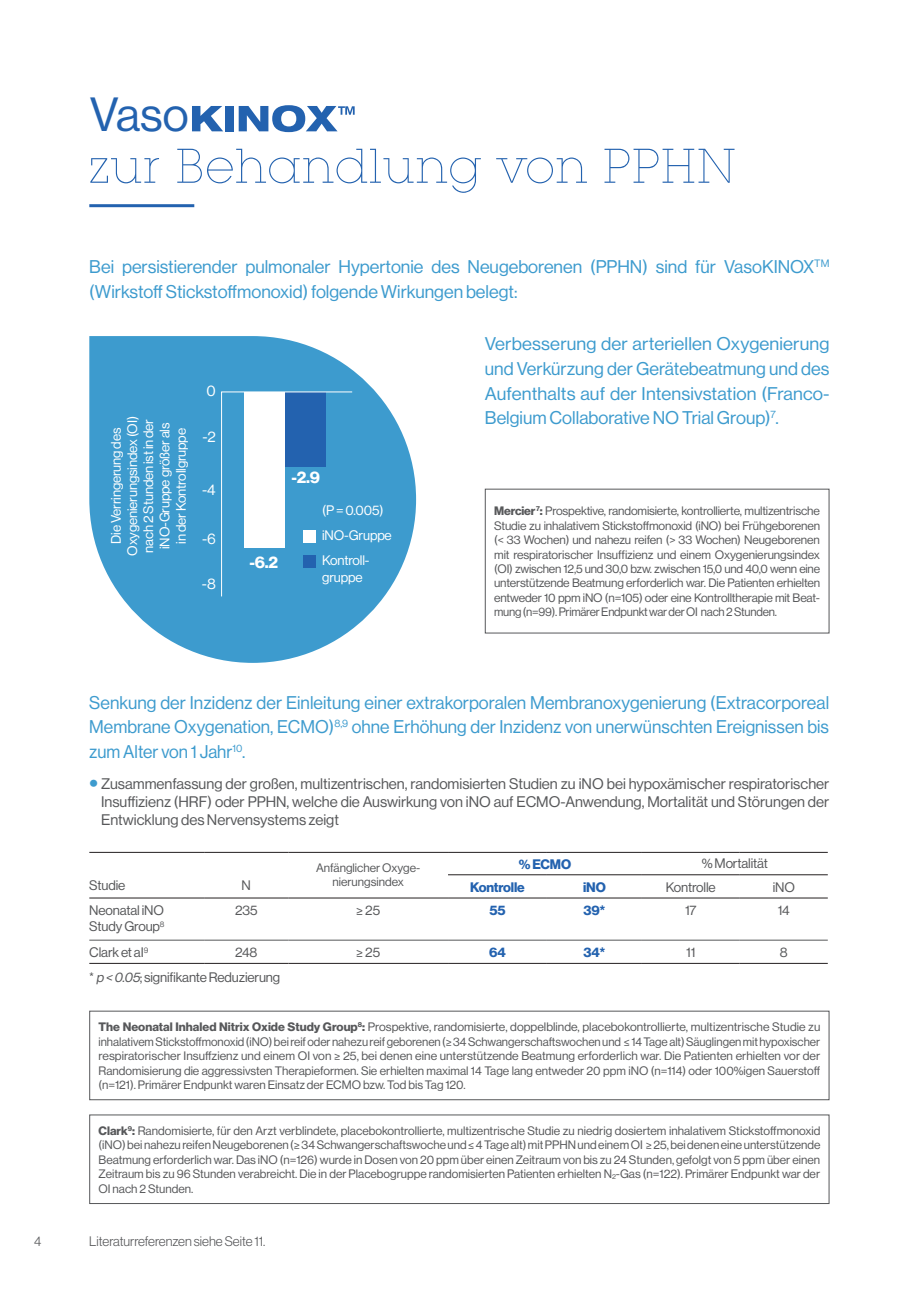
<style>
.page{position:relative;width:906px;height:1289px;background:#fff}
.page>*{position:absolute;margin:0;border:0;box-sizing:border-box;transform-origin:0 0}
.t1{font:200 51px "Lubalin Graph";letter-spacing:.03em;color:#2362af}
.t2{font:46.95px "N Haas Grotesk DS Std 55 Rg";color:#2362af}
.t3{font:18px/24.8px "N Haas Grotesk DS Std 55 Rg";color:#3d9bce;text-align:justify}
.t4{font:16.5px "N Haas Grotesk DS Std 75 Bd";color:#fff}
.t5{font:15px/18px "N Haas Grotesk DS Std 55 Rg";color:#57585a;text-align:justify}
.t6{font:15px "N Haas Grotesk DS Std 55 Rg";color:#fff}
.t7{font:13.5px/16.2px "N Haas Grotesk DS Std 55 Rg";letter-spacing:-.01em;color:#fff;text-align:center}
.t8{font:13.5px/16.2px "N Haas Grotesk DS Std 55 Rg";letter-spacing:-.01em;color:#57585a}
.t9{font:13.5px "N Haas Grotesk DS Std 45 Lt";color:#57585a}
.t10{font:13.5px "N Haas Grotesk DS Std 75 Bd";letter-spacing:-.01em;color:#2362af}
.t11{font:12px/14.4px "N Haas Grotesk DS Std 55 Rg";color:#57585a;text-align:justify}
.s1{font-family:"N Haas Grotesk DS Std 75 Bd"}
.s2{font-size:30px;color:#3d9bce}
.s3{font-style:italic}
</style>
<div class="page">
<div style="left:485px;top:489px;width:344px;height:144px;border:1px solid #57585a"></div>
<div style="left:89px;top:1010px;width:740px;height:90px;border:1px solid #57585a"></div>
<svg style="left:89px;top:875px;width:739px;height:88px"></svg>
<hr style="left:89px;top:852px;width:115px;height:1px;background:#231f20">
<hr style="left:204px;top:852px;width:84px;height:1px;background:#231f20">
<hr style="left:288px;top:852px;width:160px;height:1px;background:#231f20">
<hr style="left:448px;top:852px;width:99px;height:1px;background:#231f20">
<hr style="left:547px;top:852px;width:95px;height:1px;background:#231f20">
<hr style="left:642px;top:852px;width:97px;height:1px;background:#231f20">
<hr style="left:739px;top:852px;width:89px;height:1px;background:#231f20">
<hr style="left:448px;top:874px;width:99px;height:1px;background:#231f20">
<hr style="left:547px;top:874px;width:95px;height:1px;background:#231f20">
<hr style="left:642px;top:874px;width:97px;height:1px;background:#231f20">
<hr style="left:739px;top:874px;width:89px;height:1px;background:#231f20">
<hr style="left:89px;top:897px;width:115px;height:1px;background:#231f20">
<hr style="left:204px;top:897px;width:84px;height:1px;background:#231f20">
<hr style="left:288px;top:897px;width:160px;height:1px;background:#231f20">
<hr style="left:448px;top:897px;width:99px;height:1px;background:#231f20">
<hr style="left:547px;top:897px;width:95px;height:1px;background:#231f20">
<hr style="left:642px;top:897px;width:97px;height:1px;background:#231f20">
<hr style="left:739px;top:897px;width:89px;height:1px;background:#231f20">
<hr style="left:89px;top:963px;width:115px;height:1px;background:#231f20">
<hr style="left:204px;top:963px;width:84px;height:1px;background:#231f20">
<hr style="left:288px;top:963px;width:160px;height:1px;background:#231f20">
<hr style="left:448px;top:963px;width:99px;height:1px;background:#231f20">
<hr style="left:547px;top:963px;width:95px;height:1px;background:#231f20">
<hr style="left:642px;top:963px;width:97px;height:1px;background:#231f20">
<hr style="left:739px;top:963px;width:89px;height:1px;background:#231f20">
<hr style="left:89px;top:939px;width:115px;height:1px;background:#57585a">
<hr style="left:204px;top:939px;width:84px;height:1px;background:#57585a">
<hr style="left:288px;top:939px;width:160px;height:1px;background:#57585a">
<hr style="left:448px;top:939px;width:99px;height:1px;background:#57585a">
<hr style="left:547px;top:939px;width:95px;height:1px;background:#57585a">
<hr style="left:642px;top:939px;width:97px;height:1px;background:#57585a">
<hr style="left:739px;top:939px;width:89px;height:1px;background:#57585a">
<svg style="left:89px;top:336px;width:327px;height:327px;fill:#3d9bce"></svg>
<svg style="left:221px;top:391px;width:132px;height:206px"></svg>
<hr style="left:89px;top:204px;width:105px;height:3px;background:#2362af">
<svg style="left:192px;top:106px;width:31px;height:25px"></svg>
<div style="left:225px;top:106px;width:8px;height:25px;background:#2362af"></div>
<svg style="left:239px;top:105px;width:116px;height:27px"></svg>
<h2 class="t2" style="left:90px;top:88px;width:100px">Vaso</h2>
<h1 class="t1" style="left:89px;top:138px;width:648px">zur Behandlung von PPHN</h1>
<h3 class="t3" style="left:89px;top:255px;width:741px">Bei persistierender pulmonaler Hypertonie des Neugeborenen (PPHN) sind für VasoKINOX<sup>TM </sup>(Wirkstoff Stickstoffmonoxid) folgende Wirkungen belegt:</h3>
<p class="t7" style="left:108px;top:555px;width:141px;rotate:-90deg">Die Verringerung des<br>Oxygenierungsindex (OI) nach 2 Stunden ist in der iNO-Gruppe größer als<br>in der Kontrollgruppe</p>
<p class="t6" style="left:206px;top:382px;width:11px">0</p>
<p class="t6" style="left:203px;top:428px;width:15px">-2</p>
<p class="t6" style="left:202px;top:481px;width:15px">-4</p>
<p class="t6" style="left:202px;top:530px;width:15px">-6</p>
<p class="t6" style="left:202px;top:575px;width:15px">-8</p>
<h3 class="t4" style="left:249px;top:552px;width:30px">-6.2</h3>
<h3 class="t4" style="left:291px;top:467px;width:30px">-2.9</h3>
<p class="t7" style="left:322px;top:497px;width:71px;line-height:25.3px;text-align:left">(P = 0.005) iNO-Gruppe<br>Kontroll-</p>
<p class="t7" style="left:322px;top:569px;width:42px">gruppe</p>
<h3 class="t3" style="left:485px;top:331px;width:346px">Verbesserung der arteriellen Oxygenierung und Verkürzung der Gerätebeatmung und des Aufenthalts auf der Intensivstation (Franco-Belgium Collaborative NO Trial Group)<sup>7</sup>.</h3>
<p class="t11" style="left:494px;top:504px;width:328px"><span class="s1">Mercier</span><sup>7</sup><span class="s1">:</span> Prospektive, randomisierte, kontrollierte, multizentrische Studie zu inhalativem Stickstoffmonoxid (iNO) bei Frühgeborenen (&lt; 33 Wochen) und nahezu reifen (&gt; 33 Wochen) Neugeborenen mit respiratorischer Insuffizienz und einem Oxygenierungsindex (OI) zwischen 12,5 und 30,0 bzw. zwischen 15,0 und 40,0 wenn eine unterstützende Beatmung erforderlich war. Die Patienten erhielten entweder 10 ppm iNO (n=105) oder eine Kontrolltherapie mit Beat&shy;mung (n=99). Primärer Endpunkt war der OI nach 2 Stunden.</p>
<h3 class="t3" style="left:89px;top:690px;width:741px">Senkung der Inzidenz der Einleitung einer extrakorporalen Membranoxygenierung (Extracorporeal Membrane Oxygenation, ECMO)<sup>8,9</sup> ohne Erhöhung der Inzidenz von unerwünschten Ereignissen bis zum Alter von 1 Jahr<sup>10</sup>.</h3>
<p class="t5" style="left:101px;top:774px;width:730px;text-indent:-12px"><span class="s2">•</span> Zusammenfassung der großen, multizentrischen, randomisierten Studien zu iNO bei hypoxämischer respiratorischer Insuffizienz (HRF) oder PPHN, welche die Auswirkung von iNO auf ECMO-Anwendung, Mortalität und Störungen der Entwicklung des Nervensystems zeigt</p>
<p class="t8" style="left:89px;top:876px;width:38px">Studie</p>
<p class="t8" style="left:242px;top:876px;width:11px">N</p>
<p class="t11" style="left:316px;top:860px;width:106px;text-align:center">Anfänglicher Oxyge&shy;nierungsindex</p>
<p class="t10" style="left:519px;top:856px;width:54px">% ECMO</p>
<p class="t8" style="left:701px;top:855px;width:68px">% Mortalität</p>
<p class="t10" style="left:470px;top:878px;width:56px">Kontrolle</p>
<p class="t10" style="left:583px;top:878px;width:24px">iNO</p>
<p class="t8" style="left:666px;top:878px;width:51px">Kontrolle</p>
<p class="t8" style="left:772px;top:878px;width:24px">iNO</p>
<p class="t8" style="left:89px;top:902px;width:77px">Neonatal iNO<br>Study Group<sup>8</sup></p>
<p class="t8" style="left:235px;top:902px;width:24px">235</p>
<p class="t8" style="left:356px;top:902px;width:25px">≥ 25</p>
<p class="t10" style="left:489px;top:902px;width:18px">55</p>
<p class="t10" style="left:583px;top:902px;width:24px">39*</p>
<p class="t8" style="left:685px;top:902px;width:13px">17</p>
<p class="t8" style="left:777px;top:902px;width:14px">14</p>
<p class="t8" style="left:89px;top:944px;width:60px">Clark et aI<sup>9</sup></p>
<p class="t8" style="left:235px;top:944px;width:24px">248</p>
<p class="t8" style="left:356px;top:944px;width:25px">≥ 25</p>
<p class="t10" style="left:489px;top:944px;width:18px">64</p>
<p class="t10" style="left:583px;top:944px;width:23px">34*</p>
<p class="t8" style="left:686px;top:944px;width:11px">11</p>
<p class="t8" style="left:780px;top:944px;width:9px">8</p>
<p class="t8" style="left:89px;top:969px;width:192px">* <span class="s3">p &lt; 0.05</span>; signifikante Reduzierung</p>
<p class="t11" style="left:99px;top:1019px;width:723px"><span class="s1">The Neonatal Inhaled Nitrix Oxide Study Group</span><sup>8</sup><span class="s1">:</span> Prospektive, randomisierte, doppelblinde, placebokontrollierte, multizentrische Studie zu inhalativem Stickstoffmonoxid (iNO) bei reif oder nahezu reif geborenen (≥ 34 Schwangerschaftswochen und ≤ 14 Tage alt) Säuglingen mit hypoxischer respiratorischer Insuffzienz und einem OI von ≥ 25, bei denen eine unterstützende Beatmung erforderlich war. Die Patienten erhielten vor der Randomisierung die aggressivsten Therapieformen. Sie erhielten maximal 14 Tage lang entweder 20 ppm iNO (n=114) oder 100%igen Sauerstoff (n=121). Primärer Endpunkt waren Einsatz der ECMO bzw. Tod bis Tag 120.</p>
<p class="t11" style="left:99px;top:1123px;width:723px"><span class="s1">Clark</span><sup>9</sup><span class="s1">:</span> Randomisierte, für den Arzt verblindete, placebokontrollierte, multizentrische Studie zu niedrig dosiertem inhalativem Stickstoffmonoxid (iNO) bei nahezu reifen Neugeborenen (≥ 34 Schwangerschaftswoche und ≤ 4 Tage alt) mit PPHN und einem OI ≥ 25, bei denen eine unterstützende Beatmung erforderlich war. Das iNO (n=126) wurde in Dosen von 20 ppm über einen Zeitraum von bis zu 24 Stunden, gefolgt von 5 ppm über einen Zeitraum bis zu 96 Stunden verabreicht. Die in der Placebogruppe randomisierten Patienten erhielten N<sub>2</sub>-Gas (n=122). Primärer Endpunkt war der OI nach 2 Stunden.</p>
<p class="t9" style="left:34px;top:1233px;width:9px">4</p>
<p class="t9" style="left:89px;top:1233px;width:178px">Literaturreferenzen siehe Seite 11.</p>
</div>
